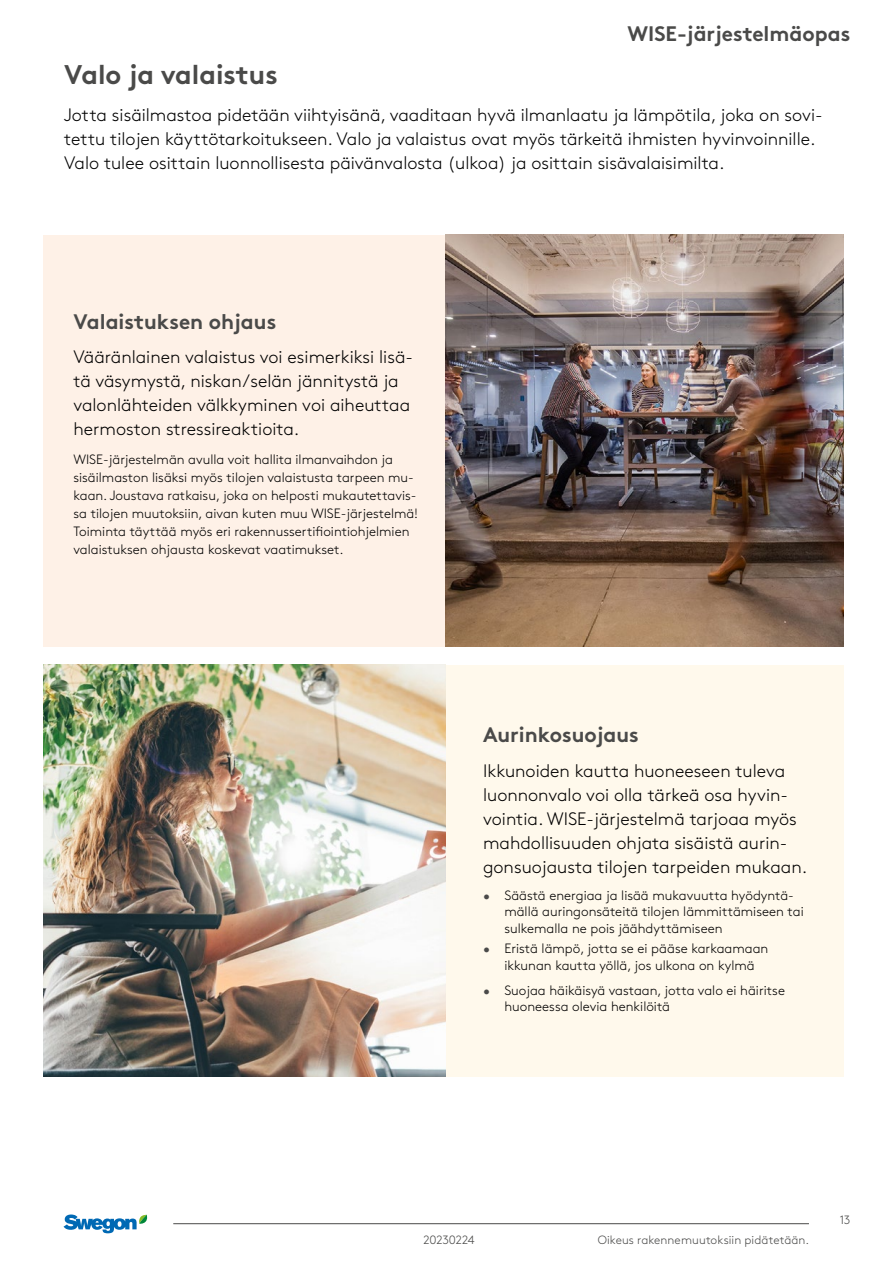
<style>
.page{position:relative;width:893px;height:1263px;background:#fff}
.page>*{position:absolute;margin:0;border:0;box-sizing:border-box;transform-origin:0 0}
.t1{font:700 27px "Swegon Brown";color:#4a4a49}
.t2{font:700 21px "Swegon Brown";color:#4a4a49}
.t3{font:300 18px/24px "Swegon Brown";color:#000}
.t4{font:300 13.5px/18px "Swegon Brown";color:#000}
.t5{font:300 12px "Swegon Brown";letter-spacing:.005em;color:#4a4a49}
.s1{color:#4a4a49}
</style>
<div class="page">
<hr style="left:173px;top:1223px;width:636px;height:1px;background:#4a4a49">
<svg style="left:64px;top:1214px;width:84px;height:19px"></svg>
<div style="left:420px;top:665px;width:424px;height:412px;background:#fff9ec"></div>
<div style="left:43px;top:234px;width:424px;height:412px;background:#fef1e7"></div>
<img style="left:43px;top:665px;width:403px;height:412px">
<img style="left:446px;top:234px;width:398px;height:412px">
<p class="t2" style="left:627px;top:17px;width:224px">WISE-järjestelmäopas</p>
<h1 class="t1" style="left:64px;top:53px;width:215px">Valo ja valaistus</h1>
<p class="t3" style="left:64px;top:101px;width:760px">Jotta sisäilmastoa pidetään viihtyisänä, vaaditaan hyvä ilmanlaatu ja lämpötila, joka on sovi&shy;tettu tilojen käyttötarkoitukseen. Valo ja valaistus ovat myös tärkeitä ihmisten hyvinvoinnille.<br>Valo tulee osittain luonnollisesta päivänvalosta (ulkoa) ja osittain sisävalaisimilta.</p>
<p class="t2" style="left:73px;top:304px;width:204px">Valaistuksen ohjaus</p>
<p class="t3" style="left:73px;top:344px;width:341px">Vääränlainen valaistus voi esimerkiksi lisä&shy;tä väsymystä, niskan/selän jännitystä ja valonlähteiden välkkyminen voi aiheuttaa hermoston stressireaktioita.</p>
<p class="t4" style="left:73px;top:449px;width:346px">WISE-järjestelmän avulla voit hallita ilmanvaihdon ja sisäilmaston lisäksi myös tilojen valaistusta tarpeen mu&shy;kaan. Joustava ratkaisu, joka on helposti mukautettavis&shy;sa tilojen muutoksiin, aivan kuten muu WISE-järjestelmä!<br>Toiminta täyttää myös eri rakennussertifiointiohjelmien valaistuksen ohjausta koskevat vaatimukset.</p>
<p class="t2" style="left:483px;top:718px;width:157px">Aurinkosuojaus</p>
<p class="t3" style="left:483px;top:757px;width:326px">Ikkunoiden kautta huoneeseen tuleva luonnonvalo voi olla tärkeä osa hyvin&shy;vointia. WISE-järjestelmä tarjoaa myös mahdollisuuden ohjata sisäistä aurin&shy;gonsuojausta tilojen tarpeiden mukaan.</p>
<p class="t4" style="left:504px;top:886px;width:301px;line-height:16.5px;text-indent:-21px"><span class="s1">•</span> Säästä energiaa ja lisää mukavuutta hyödyntä&shy;mällä auringonsäteitä tilojen lämmittämiseen tai sulkemalla ne pois jäähdyttämiseen</p>
<p class="t4" style="left:483px;top:940px;width:287px;line-height:16.5px;text-align:center"><span class="s1">•</span> Eristä lämpö, jotta se ei pääse karkaamaan ikkunan kautta yöllä, jos ulkona on kylmä</p>
<p class="t4" style="left:504px;top:981px;width:282px;line-height:16.5px;text-indent:-21px"><span class="s1">•</span> Suojaa häikäisyä vastaan, jotta valo ei häiritse huoneessa olevia henkilöitä</p>
<p class="t5" style="left:423px;top:1231px;width:53px">20230224</p>
<p class="t5" style="left:598px;top:1231px;width:213px">Oikeus rakennemuutoksiin pidätetään.</p>
<p class="t5" style="left:840px;top:1211px;width:12px">13</p>
</div>
